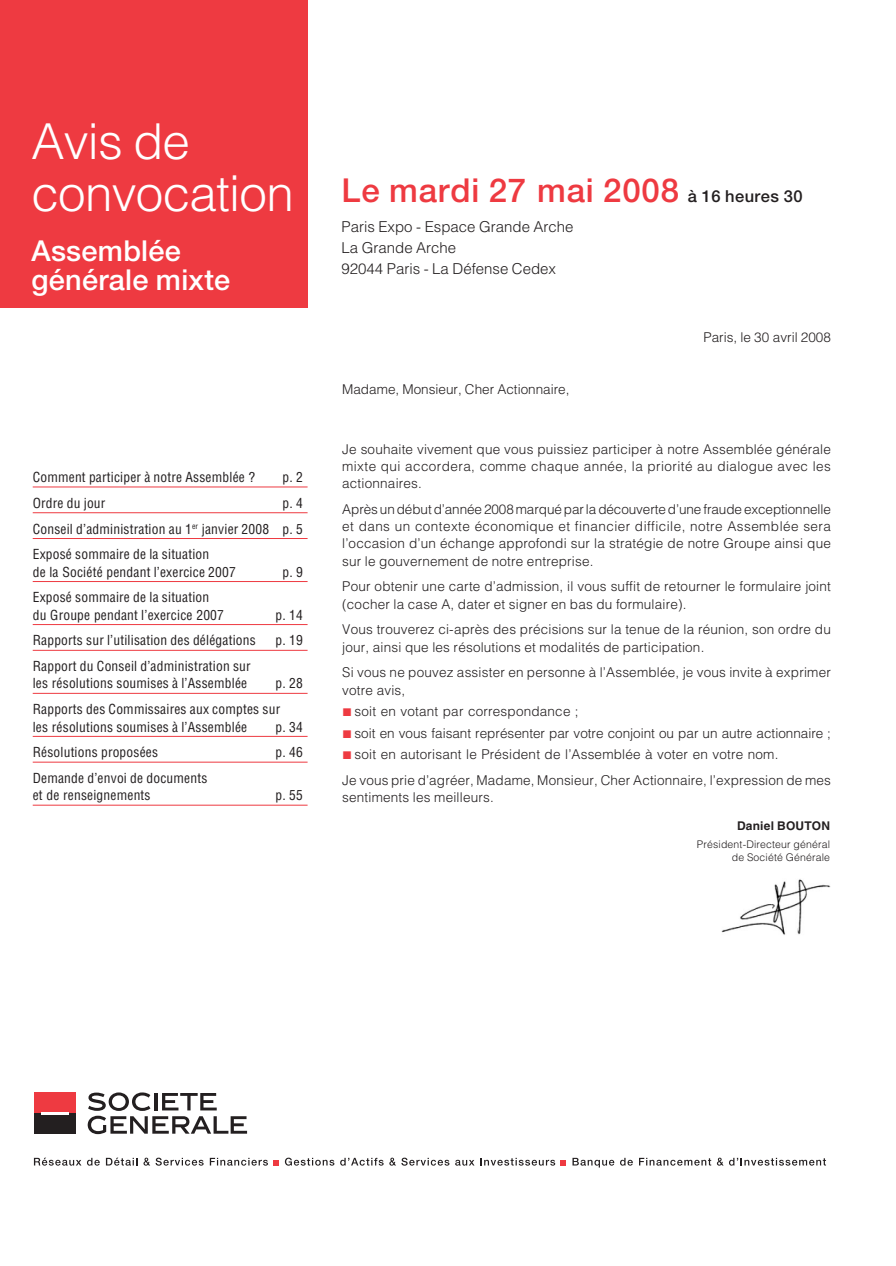
<style>
.page{position:relative;width:896px;height:1266px;background:#fff}
.page>*{position:absolute;margin:0;border:0;box-sizing:border-box;transform-origin:0 0}
.t1{font:300 49.5px/51.8px "Helvetica LT Std";letter-spacing:-.015em;color:#fff}
.t2{font:500 33px "Helvetica Neue LT Std";letter-spacing:.025em;color:#ee3a41}
.t3{font:500 28.8px/29.5px "Helvetica Neue LT Std";letter-spacing:.01em;color:#fff}
.t4{font:18px/21.5px "European Pi Std 3";color:#ee3a41;text-align:justify}
.t5{font:300 15px/21px "Helvetica LT Std";color:#231f20}
.t6{font:300 13.5px/17.2px "Helvetica LT Std";letter-spacing:.015em;color:#231f20}
.t7{font:condensed 13.5px/25.8px "Helvetica LT Std";letter-spacing:.015em;color:#231f20}
.t8{font:700 12px "Helvetica LT Std";letter-spacing:.015em;color:#231f20}
.t9{font:300 10.5px/13.5px "Helvetica LT Std";letter-spacing:.015em;color:#231f20;text-align:right}
.s1{font-size:16.5px;color:#231f20}
</style>
<div class="page">
<div style="left:34px;top:1092px;width:42px;height:21px;background:#ee3a41"></div>
<div style="left:34px;top:1113px;width:42px;height:21px;background:#231f20"></div>
<hr style="left:41px;top:1111px;width:27px;height:3px;background:#fff">
<svg style="left:88px;top:1092px;width:159px;height:42px"></svg>
<svg style="left:34px;top:1157px;width:47px;height:8px"></svg>
<svg style="left:87px;top:1157px;width:13px;height:8px"></svg>
<svg style="left:106px;top:1157px;width:31px;height:8px"></svg>
<svg style="left:143px;top:1157px;width:60px;height:8px"></svg>
<svg style="left:210px;top:1157px;width:69px;height:8px"></svg>
<svg style="left:285px;top:1157px;width:49px;height:8px"></svg>
<svg style="left:340px;top:1157px;width:43px;height:8px"></svg>
<svg style="left:389px;top:1157px;width:60px;height:8px"></svg>
<svg style="left:455px;top:1159px;width:19px;height:6px"></svg>
<svg style="left:480px;top:1157px;width:86px;height:8px"></svg>
<svg style="left:572px;top:1157px;width:42px;height:10px"></svg>
<svg style="left:620px;top:1157px;width:13px;height:8px"></svg>
<svg style="left:639px;top:1157px;width:186px;height:8px"></svg>
<div style="left:0;top:0;width:307px;height:307px;background:#ee3a41"></div>
<img style="left:721px;top:879px;width:110px;height:56px">
<hr style="left:33px;top:486px;width:274px;height:1px;background:#ee3a41">
<hr style="left:33px;top:512px;width:274px;height:1px;background:#ee3a41">
<hr style="left:33px;top:538px;width:274px;height:1px;background:#ee3a41">
<hr style="left:33px;top:581px;width:274px;height:1px;background:#ee3a41">
<hr style="left:33px;top:624px;width:274px;height:1px;background:#ee3a41">
<hr style="left:33px;top:650px;width:274px;height:1px;background:#ee3a41">
<hr style="left:33px;top:693px;width:274px;height:1px;background:#ee3a41">
<hr style="left:33px;top:736px;width:274px;height:1px;background:#ee3a41">
<hr style="left:33px;top:761px;width:274px;height:1px;background:#ee3a41">
<hr style="left:33px;top:804px;width:274px;height:1px;background:#ee3a41">
<h1 class="t1" style="left:31px;top:120px;width:264px">Avis de convocation</h1>
<h3 class="t3" style="left:31px;top:238px;width:200px">Assemblée générale mixte</h3>
<p class="t7" style="left:33px;top:465px;width:224px">Comment participer à notre Assemblée ?</p>
<p class="t7" style="left:282px;top:465px;width:22px">p. 2</p>
<p class="t7" style="left:33px;top:491px;width:74px">Ordre du jour</p>
<p class="t7" style="left:33px;top:491px;width:272px;text-align:justify;text-indent:250px">p. 4<br>Conseil d’administration au 1<sup>er</sup> janvier 2008 p. 5<br>Exposé sommaire de la situation</p>
<p class="t7" style="left:33px;top:559px;width:205px">de la Société pendant l’exercice 2007</p>
<p class="t7" style="left:282px;top:559px;width:22px">p. 9</p>
<p class="t7" style="left:33px;top:589px;width:193px;line-height:17.2px">Exposé sommaire de la situation du Groupe pendant l’exercice 2007</p>
<p class="t7" style="left:275px;top:602px;width:29px">p. 14</p>
<p class="t7" style="left:33px;top:628px;width:224px">Rapports sur l’utilisation des délégations</p>
<p class="t7" style="left:275px;top:628px;width:29px">p. 19</p>
<p class="t7" style="left:33px;top:658px;width:219px;line-height:17.2px">Rapport du Conseil d’administration sur les résolutions soumises à l’Assemblée</p>
<p class="t7" style="left:33px;top:671px;width:272px;text-indent:243px">p. 28<br>Rapports des Commissaires aux comptes sur</p>
<p class="t7" style="left:33px;top:714px;width:216px">les résolutions soumises à l’Assemblée</p>
<p class="t7" style="left:275px;top:714px;width:29px">p. 34</p>
<p class="t7" style="left:33px;top:740px;width:127px">Résolutions proposées</p>
<p class="t7" style="left:275px;top:740px;width:29px">p. 46</p>
<p class="t7" style="left:33px;top:770px;width:176px;line-height:17.2px">Demande d’envoi de documents et de renseignements</p>
<p class="t7" style="left:275px;top:783px;width:29px">p. 55</p>
<h2 class="t2" style="left:341px;top:179px;width:462px">Le mardi 27 mai 2008 <span class="s1">à 16 heures 30</span></h2>
<p class="t5" style="left:341px;top:217px;width:233px">Paris Expo - Espace Grande Arche<br>La Grande Arche<br>92044 Paris - La Défense Cedex</p>
<p class="t6" style="left:342px;top:381px;width:229px">Madame, Monsieur, Cher Actionnaire,</p>
<p class="t6" style="left:703px;top:330px;width:129px">Paris, le 30 avril 2008</p>
<p class="t6" style="left:342px;top:441px;width:490px;text-align:justify">Je souhaite vivement que vous puissiez participer à notre Assemblée générale mixte qui accordera, comme chaque année, la priorité au dialogue avec les actionnaires.</p>
<p class="t6" style="left:342px;top:501px;width:490px;text-align:justify">Après un début d’année 2008 marqué par la découverte d’une fraude exceptionnelle et dans un contexte économique et financier difficile, notre Assemblée sera l’occasion d’un échange approfondi sur la stratégie de notre Groupe ainsi que sur le gouvernement de notre entreprise.</p>
<p class="t6" style="left:342px;top:579px;width:490px">Pour obtenir une carte d’admission, il vous suffit de retourner le formulaire joint (cocher la case A, dater et signer en bas du formulaire).</p>
<p class="t6" style="left:342px;top:622px;width:490px">Vous trouverez ci-après des précisions sur la tenue de la réunion, son ordre du jour, ainsi que les résolutions et modalités de participation.</p>
<p class="t6" style="left:342px;top:665px;width:490px">Si vous ne pouvez assister en personne à l’Assemblée, je vous invite à exprimer votre avis,</p>
<p class="t6" style="left:354px;top:701px;width:478px;line-height:21.5px">soit en votant par correspondance ;<br>soit en vous faisant représenter par votre conjoint ou par un autre actionnaire ; soit en autorisant le Président de l’Assemblée à voter en votre nom.</p>
<p class="t6" style="left:342px;top:772px;width:490px">Je vous prie d’agréer, Madame, Monsieur, Cher Actionnaire, l’expression de mes sentiments les meilleurs.</p>
<h3 class="t4" style="left:342px;top:699px;width:12px">▪ ▪ ▪</h3>
<p class="t8" style="left:737px;top:820px;width:95px">Daniel BOUTON</p>
<p class="t9" style="left:696px;top:838px;width:135px">Président-Directeur général de Société Générale</p>
</div>
